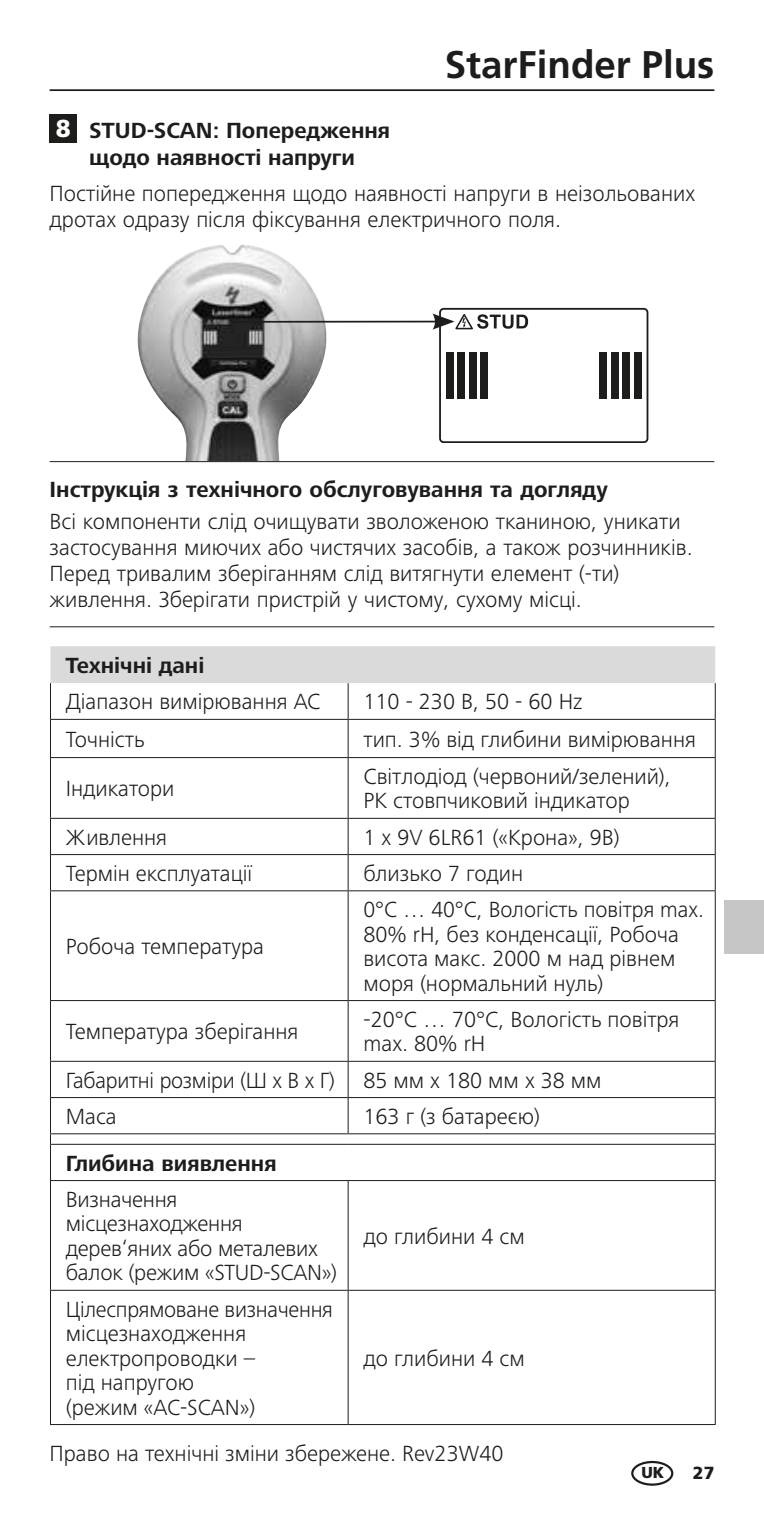
<style>
.page{position:relative;width:764px;height:1513px;background:#fff}
.page>*{position:absolute;margin:0;border:0;box-sizing:border-box;transform-origin:0 0}
.t1{font:700 38.5px "Frutiger LT Com";color:#1d1d1b}
.t2{font:900 24.5px "Frutiger LT Com";color:#fff}
.t3{font:300 22.75px/24.5px "Frutiger Next LTW1 G";color:#1d1d1b}
.t4{font:700 22.75px/26.2px "Frutiger Next LTW1 G";color:#1d1d1b}
.t5{font:900 17.5px "Frutiger LT Com";color:#1d1d1b}
.t6{font:900 15.75px "Frutiger LT Com";color:#1d1d1b}
</style>
<div class="page">
<hr style="left:50px;top:89px;width:664px;height:2px;background:#1d1d1b">
<div style="left:50px;top:114px;width:27px;height:29px;background:#1d1d1b"></div>
<div style="left:724px;top:901px;width:40px;height:53px;background:#c6c6c6"></div>
<div style="left:631px;top:1461px;width:42px;height:25px;border:2px solid #1d1d1b;border-radius:50%"></div>
<div style="left:439px;top:308px;width:209px;height:135px;border:2px solid #1d1d1b;border-radius:4px"></div>
<div style="left:446px;top:353px;width:8px;height:46px;background:#1d1d1b"></div>
<div style="left:457px;top:353px;width:8px;height:46px;background:#1d1d1b"></div>
<div style="left:469px;top:353px;width:8px;height:46px;background:#1d1d1b"></div>
<div style="left:480px;top:353px;width:8px;height:46px;background:#1d1d1b"></div>
<div style="left:599px;top:353px;width:8px;height:46px;background:#1d1d1b"></div>
<div style="left:611px;top:353px;width:7px;height:46px;background:#1d1d1b"></div>
<div style="left:622px;top:353px;width:8px;height:46px;background:#1d1d1b"></div>
<div style="left:634px;top:353px;width:7px;height:46px;background:#1d1d1b"></div>
<img style="left:137px;top:244px;width:202px;height:217px">
<hr style="left:232px;top:321px;width:206px;height:2px;background:#1d1d1b">
<svg style="left:432px;top:312px;width:96px;height:19px"></svg>
<hr style="left:50px;top:461px;width:664px;height:1px;background:#1d1d1b">
<hr style="left:50px;top:626px;width:664px;height:1px;background:#1d1d1b">
<div style="left:50px;top:646px;width:665px;height:37px;background:#dadada"></div>
<svg style="left:51px;top:683px;width:664px;height:741px"></svg>
<hr style="left:50px;top:683px;width:1px;height:36px;background:#1d1d1b">
<hr style="left:348px;top:683px;width:1px;height:36px;background:#1d1d1b">
<hr style="left:715px;top:683px;width:1px;height:36px;background:#1d1d1b">
<hr style="left:50px;top:719px;width:298px;height:1px;background:#1d1d1b">
<hr style="left:50px;top:720px;width:1px;height:37px;background:#1d1d1b">
<hr style="left:348px;top:719px;width:368px;height:1px;background:#1d1d1b">
<hr style="left:348px;top:720px;width:1px;height:37px;background:#1d1d1b">
<hr style="left:715px;top:720px;width:1px;height:37px;background:#1d1d1b">
<hr style="left:50px;top:757px;width:298px;height:1px;background:#1d1d1b">
<hr style="left:50px;top:758px;width:1px;height:60px;background:#1d1d1b">
<hr style="left:348px;top:757px;width:368px;height:1px;background:#1d1d1b">
<hr style="left:348px;top:758px;width:1px;height:60px;background:#1d1d1b">
<hr style="left:715px;top:758px;width:1px;height:60px;background:#1d1d1b">
<hr style="left:50px;top:818px;width:298px;height:1px;background:#1d1d1b">
<hr style="left:50px;top:819px;width:1px;height:35px;background:#1d1d1b">
<hr style="left:348px;top:818px;width:368px;height:1px;background:#1d1d1b">
<hr style="left:348px;top:819px;width:1px;height:35px;background:#1d1d1b">
<hr style="left:715px;top:819px;width:1px;height:35px;background:#1d1d1b">
<hr style="left:50px;top:854px;width:298px;height:1px;background:#1d1d1b">
<hr style="left:50px;top:855px;width:1px;height:35px;background:#1d1d1b">
<hr style="left:348px;top:854px;width:368px;height:1px;background:#1d1d1b">
<hr style="left:348px;top:855px;width:1px;height:35px;background:#1d1d1b">
<hr style="left:715px;top:855px;width:1px;height:35px;background:#1d1d1b">
<hr style="left:50px;top:890px;width:298px;height:1px;background:#1d1d1b">
<hr style="left:50px;top:891px;width:1px;height:109px;background:#1d1d1b">
<hr style="left:348px;top:890px;width:368px;height:1px;background:#1d1d1b">
<hr style="left:348px;top:891px;width:1px;height:109px;background:#1d1d1b">
<hr style="left:715px;top:891px;width:1px;height:109px;background:#1d1d1b">
<hr style="left:50px;top:1000px;width:298px;height:1px;background:#1d1d1b">
<hr style="left:50px;top:1001px;width:1px;height:60px;background:#1d1d1b">
<hr style="left:348px;top:1000px;width:368px;height:1px;background:#1d1d1b">
<hr style="left:348px;top:1001px;width:1px;height:60px;background:#1d1d1b">
<hr style="left:715px;top:1001px;width:1px;height:60px;background:#1d1d1b">
<hr style="left:50px;top:1061px;width:298px;height:1px;background:#1d1d1b">
<hr style="left:50px;top:1062px;width:1px;height:35px;background:#1d1d1b">
<hr style="left:348px;top:1061px;width:368px;height:1px;background:#1d1d1b">
<hr style="left:348px;top:1062px;width:1px;height:35px;background:#1d1d1b">
<hr style="left:715px;top:1062px;width:1px;height:35px;background:#1d1d1b">
<hr style="left:50px;top:1097px;width:298px;height:1px;background:#1d1d1b">
<hr style="left:50px;top:1098px;width:1px;height:35px;background:#1d1d1b">
<hr style="left:348px;top:1097px;width:368px;height:1px;background:#1d1d1b">
<hr style="left:348px;top:1098px;width:1px;height:35px;background:#1d1d1b">
<hr style="left:715px;top:1098px;width:1px;height:35px;background:#1d1d1b">
<hr style="left:50px;top:1133px;width:298px;height:1px;background:#1d1d1b">
<hr style="left:348px;top:1133px;width:368px;height:1px;background:#1d1d1b">
<hr style="left:50px;top:1144px;width:298px;height:1px;background:#1d1d1b">
<hr style="left:50px;top:1145px;width:1px;height:35px;background:#1d1d1b">
<hr style="left:348px;top:1144px;width:368px;height:1px;background:#1d1d1b">
<hr style="left:715px;top:1145px;width:1px;height:35px;background:#1d1d1b">
<hr style="left:50px;top:1180px;width:298px;height:1px;background:#1d1d1b">
<hr style="left:50px;top:1181px;width:1px;height:109px;background:#1d1d1b">
<hr style="left:348px;top:1180px;width:368px;height:1px;background:#1d1d1b">
<hr style="left:348px;top:1181px;width:1px;height:109px;background:#1d1d1b">
<hr style="left:715px;top:1181px;width:1px;height:109px;background:#1d1d1b">
<hr style="left:50px;top:1290px;width:298px;height:1px;background:#1d1d1b">
<hr style="left:50px;top:1291px;width:1px;height:133px;background:#1d1d1b">
<hr style="left:348px;top:1290px;width:368px;height:1px;background:#1d1d1b">
<hr style="left:348px;top:1291px;width:1px;height:133px;background:#1d1d1b">
<hr style="left:715px;top:1291px;width:1px;height:133px;background:#1d1d1b">
<hr style="left:50px;top:1424px;width:298px;height:1px;background:#1d1d1b">
<hr style="left:348px;top:1424px;width:368px;height:1px;background:#1d1d1b">
<p class="t2" style="left:56px;top:114px;width:16px">8</p>
<p class="t4" style="left:89px;top:118px;width:302px">STUD-SCAN: Попередження щодо наявності напруги</p>
<h1 class="t1" style="left:445px;top:42px;width:271px">StarFinder Plus</h1>
<p class="t3" style="left:50px;top:180px;width:647px;line-height:26.2px">Постійне попередження щодо наявності напруги в неізольованих дротах одразу після фіксування електричного поля.</p>
<p class="t4" style="left:50px;top:477px;width:560px">Інструкція з технічного обслуговування та догляду</p>
<p class="t3" style="left:50px;top:508px;width:645px;line-height:26.2px">Всі компоненти слід очищувати зволоженою тканиною, уникати застосування миючих або чистячих засобів, а також розчинників.<br>Перед тривалим зберіганням слід витягнути елемент (-ти) живлення. Зберігати пристрій у чистому, сухому місці.</p>
<p class="t4" style="left:65px;top:653px;width:141px">Технічні дані</p>
<p class="t3" style="left:66px;top:690px;width:256px">Діапазон вимірювання AC</p>
<p class="t3" style="left:363px;top:690px;width:221px">110 - 230 В, 50 - 60 Hz</p>
<p class="t3" style="left:66px;top:727px;width:80px">Точність</p>
<p class="t3" style="left:363px;top:727px;width:334px">тип. 3% від глибини вимірювання</p>
<p class="t3" style="left:66px;top:776px;width:110px">Індикатори</p>
<p class="t3" style="left:363px;top:764px;width:309px">Світлодіод (червоний/зелений),<br>РК стовпчиковий індикатор</p>
<p class="t3" style="left:66px;top:825px;width:103px">Живлення</p>
<p class="t3" style="left:363px;top:825px;width:258px">1 x 9V 6LR61 («Крона», 9В)</p>
<p class="t3" style="left:66px;top:861px;width:188px">Термін експлуатації</p>
<p class="t3" style="left:363px;top:861px;width:161px">близько 7 годин</p>
<p class="t3" style="left:66px;top:934px;width:200px">Робоча температура</p>
<p class="t3" style="left:363px;top:897px;width:342px">0°C … 40°C, Вологість повітря max.<br>80% rH, без конденсації, Робоча висота макс. 2000 м над рівнем моря (нормальний нуль)</p>
<p class="t3" style="left:66px;top:1019px;width:234px">Температура зберігання</p>
<p class="t3" style="left:363px;top:1007px;width:318px">-20°C … 70°C, Вологість повітря max. 80% rH</p>
<p class="t3" style="left:66px;top:1062px;width:537px;line-height:36.4px">Габаритні розміри (Ш x В x Г) 85 мм x 180 мм x 38 мм<br>Маса</p>
<p class="t3" style="left:363px;top:1104px;width:178px">163 г (з батареєю)</p>
<p class="t4" style="left:66px;top:1151px;width:212px">Глибина виявлення</p>
<p class="t3" style="left:66px;top:1187px;width:273px">Визначення місцезнаходження дерев‘яних або металевих балок (режим «STUD-SCAN»)</p>
<p class="t3" style="left:66px;top:1297px;width:269px">Цілеспрямоване визначення місцезнаходження електропроводки –<br>під напругою<br>(режим «AC-SCAN»)</p>
<p class="t3" style="left:363px;top:1224px;width:163px">до глибини 4 см</p>
<p class="t3" style="left:363px;top:1346px;width:163px">до глибини 4 см</p>
<p class="t3" style="left:50px;top:1441px;width:455px">Право на технічні зміни збережене. Rev23W40</p>
<p class="t6" style="left:641px;top:1463px;width:24px">UK</p>
<p class="t5" style="left:693px;top:1462px;width:23px">27</p>
</div>
